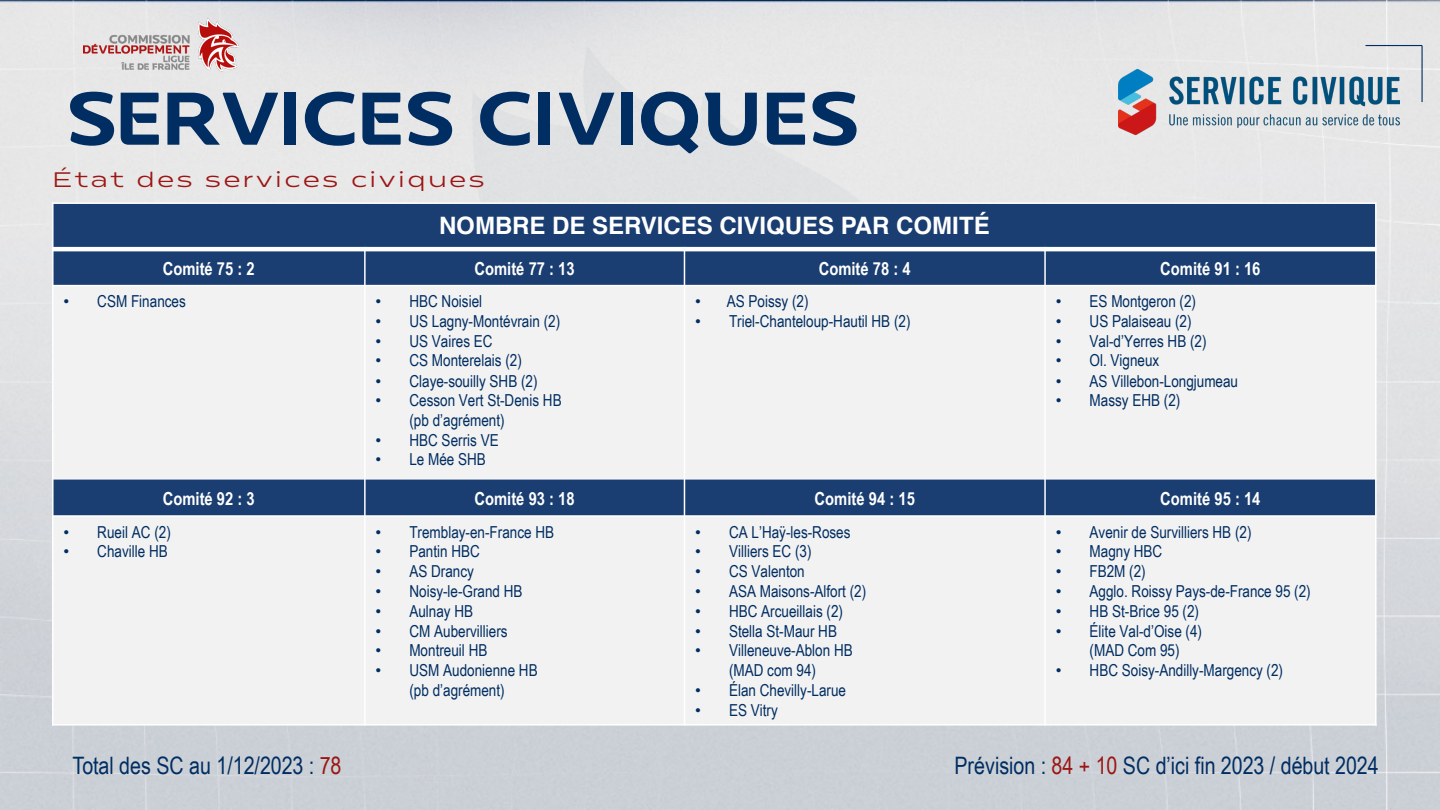
<style>
.page{position:relative;width:1440px;height:810px;background:#fff}
.page>*{position:absolute;margin:0;border:0;box-sizing:border-box;transform-origin:0 0}
.t1{font:72px "FF Hand V";letter-spacing:-.01em;color:#002d62}
.t2{font:24px "Arial Narrow";letter-spacing:-.005em;color:#002d62}
.t3{font:700 24px "Helvetica";letter-spacing:-.005em;color:#fff}
.t4{font:21px "Matrice";letter-spacing:.145em;color:#9b1614}
.t5{font:700 18px "Arial Narrow";color:#fff}
.t6{font:16.5px/19.5px "Arial Narrow";color:#002d62}
.s1{font-family:"Arial"}
.s2{color:#9b1614}
</style>
<div class="page">
<img style="left:0;top:0;width:1440px;height:810px">
<div style="left:473px;top:46px;width:494px;height:156px;background:#e6e6e6"></div>
<img style="left:83px;top:18px;width:156px;height:53px">
<hr style="left:1366px;top:45px;width:56px;height:1px;background:#002d62">
<hr style="left:1422px;top:46px;width:1px;height:56px;background:#002d62">
<div style="left:53px;top:203px;width:1323px;height:46px;background:#1a3e71"></div>
<div style="left:53px;top:249px;width:312px;height:37px;background:#1a3e71"></div>
<div style="left:365px;top:249px;width:319px;height:37px;background:#1a3e71"></div>
<div style="left:684px;top:249px;width:361px;height:37px;background:#1a3e71"></div>
<div style="left:1045px;top:249px;width:331px;height:37px;background:#1a3e71"></div>
<div style="left:53px;top:286px;width:312px;height:193px;background:#f2f2f2"></div>
<div style="left:365px;top:286px;width:319px;height:193px;background:#f2f2f2"></div>
<div style="left:684px;top:286px;width:361px;height:193px;background:#f2f2f2"></div>
<div style="left:1045px;top:286px;width:331px;height:193px;background:#f2f2f2"></div>
<div style="left:53px;top:479px;width:312px;height:37px;background:#1a3e71"></div>
<div style="left:365px;top:479px;width:319px;height:37px;background:#1a3e71"></div>
<div style="left:684px;top:479px;width:361px;height:37px;background:#1a3e71"></div>
<div style="left:1045px;top:479px;width:331px;height:37px;background:#1a3e71"></div>
<div style="left:53px;top:516px;width:312px;height:209px;background:#f2f2f2"></div>
<div style="left:365px;top:516px;width:319px;height:209px;background:#f2f2f2"></div>
<div style="left:684px;top:516px;width:361px;height:209px;background:#f2f2f2"></div>
<div style="left:1045px;top:516px;width:331px;height:209px;background:#f2f2f2"></div>
<hr style="left:364px;top:247px;width:2px;height:479px;background:#fff">
<hr style="left:684px;top:247px;width:1px;height:479px;background:#fff">
<hr style="left:1044px;top:247px;width:2px;height:479px;background:#fff">
<hr style="left:52px;top:247px;width:1325px;height:4px;background:#fff">
<hr style="left:52px;top:285px;width:1325px;height:1px;background:#fff">
<hr style="left:52px;top:478px;width:1325px;height:2px;background:#fff">
<hr style="left:52px;top:515px;width:1325px;height:2px;background:#fff">
<hr style="left:52px;top:202px;width:2px;height:524px;background:#fff">
<hr style="left:1375px;top:202px;width:2px;height:524px;background:#fff">
<hr style="left:52px;top:202px;width:1325px;height:2px;background:#fff">
<hr style="left:52px;top:724px;width:1325px;height:2px;background:#fff">
<img style="left:1119px;top:32px;width:281px;height:140px">
<h1 class="t1" style="left:69px;top:87px;width:794px">SERVICES CIVIQUES</h1>
<p class="t4" style="left:53px;top:171px;width:433px">État des services civiques</p>
<h2 class="t3" style="left:439px;top:216px;width:552px">NOMBRE DE SERVICES CIVIQUES PAR COMITÉ</h2>
<p class="t5" style="left:163px;top:258px;width:93px">Comité 75 : 2</p>
<p class="t5" style="left:475px;top:258px;width:102px">Comité 77 : 13</p>
<p class="t5" style="left:819px;top:258px;width:94px">Comité 78 : 4</p>
<p class="t5" style="left:1160px;top:258px;width:102px">Comité 91 : 16</p>
<p class="t6" style="left:64px;top:292px;width:124px"><span class="s1">•</span> CSM Finances</p>
<p class="t6" style="left:376px;top:292px;width:108px"><span class="s1">•</span> HBC Noisiel</p>
<p class="t6" style="left:376px;top:311px;width:186px"><span class="s1">•</span> US Lagny-Montévrain (2)</p>
<p class="t6" style="left:376px;top:331px;width:119px"><span class="s1">•</span> US Vaires EC</p>
<p class="t6" style="left:376px;top:350px;width:148px"><span class="s1">•</span> CS Monterelais (2)</p>
<p class="t6" style="left:376px;top:371px;width:163px"><span class="s1">•</span> Claye-souilly SHB (2)</p>
<p class="t6" style="left:409px;top:391px;width:154px;text-indent:-34px"><span class="s1">•</span> Cesson Vert St-Denis HB (pb d’agrément)</p>
<p class="t6" style="left:376px;top:430px;width:125px"><span class="s1">•</span> HBC Serris VE</p>
<p class="t6" style="left:376px;top:449px;width:112px"><span class="s1">•</span> Le Mée SHB</p>
<p class="t6" style="left:695px;top:292px;width:115px"><span class="s1">•</span> AS Poissy (2)</p>
<p class="t6" style="left:695px;top:311px;width:217px"><span class="s1">•</span> Triel-Chanteloup-Hautil HB (2)</p>
<p class="t6" style="left:1056px;top:292px;width:142px"><span class="s1">•</span> ES Montgeron (2)</p>
<p class="t6" style="left:1056px;top:311px;width:137px"><span class="s1">•</span> US Palaiseau (2)</p>
<p class="t6" style="left:1056px;top:331px;width:152px"><span class="s1">•</span> Val-d’Yerres HB (2)</p>
<p class="t6" style="left:1056px;top:350px;width:105px"><span class="s1">•</span> Ol. Vigneux</p>
<p class="t6" style="left:1056px;top:371px;width:184px"><span class="s1">•</span> AS Villebon-Longjumeau</p>
<p class="t6" style="left:1056px;top:391px;width:126px"><span class="s1">•</span> Massy EHB (2)</p>
<p class="t5" style="left:163px;top:488px;width:94px">Comité 92 : 3</p>
<p class="t5" style="left:475px;top:488px;width:102px">Comité 93 : 18</p>
<p class="t5" style="left:815px;top:488px;width:102px">Comité 94 : 15</p>
<p class="t5" style="left:1160px;top:488px;width:102px">Comité 95 : 14</p>
<p class="t6" style="left:64px;top:522px;width:109px"><span class="s1">•</span> Rueil AC (2)</p>
<p class="t6" style="left:64px;top:542px;width:106px"><span class="s1">•</span> Chaville HB</p>
<p class="t6" style="left:695px;top:522px;width:157px"><span class="s1">•</span> CA L’Haÿ-les-Roses</p>
<p class="t6" style="left:695px;top:542px;width:118px"><span class="s1">•</span> Villiers EC (3)</p>
<p class="t6" style="left:695px;top:561px;width:111px"><span class="s1">•</span> CS Valenton</p>
<p class="t6" style="left:695px;top:581px;width:173px"><span class="s1">•</span> ASA Maisons-Alfort (2)</p>
<p class="t6" style="left:695px;top:602px;width:149px"><span class="s1">•</span> HBC Arcueillais (2)</p>
<p class="t6" style="left:695px;top:621px;width:143px"><span class="s1">•</span> Stella St-Maur HB</p>
<p class="t6" style="left:695px;top:641px;width:159px;text-align:center"><span class="s1">•</span> Villeneuve-Ablon HB (MAD com 94)</p>
<p class="t6" style="left:695px;top:680px;width:152px"><span class="s1">•</span> Élan Chevilly-Larue</p>
<p class="t6" style="left:695px;top:701px;width:84px"><span class="s1">•</span> ES Vitry</p>
<p class="t6" style="left:1056px;top:522px;width:197px"><span class="s1">•</span> Avenir de Survilliers HB (2)</p>
<p class="t6" style="left:1056px;top:542px;width:108px"><span class="s1">•</span> Magny HBC</p>
<p class="t6" style="left:1056px;top:561px;width:91px"><span class="s1">•</span> FB2M (2)</p>
<p class="t6" style="left:1056px;top:581px;width:256px"><span class="s1">•</span> Agglo. Roissy Pays-de-France 95 (2)</p>
<p class="t6" style="left:1056px;top:602px;width:145px"><span class="s1">•</span> HB St-Brice 95 (2)</p>
<p class="t6" style="left:1090px;top:621px;width:114px;text-indent:-34px"><span class="s1">•</span> Élite Val-d’Oise (4) (MAD Com 95)</p>
<p class="t6" style="left:1056px;top:660px;width:229px"><span class="s1">•</span> HBC Soisy-Andilly-Margency (2)</p>
<p class="t6" style="left:376px;top:522px;width:180px"><span class="s1">•</span> Tremblay-en-France HB</p>
<p class="t6" style="left:376px;top:542px;width:106px"><span class="s1">•</span> Pantin HBC</p>
<p class="t6" style="left:376px;top:561px;width:100px"><span class="s1">•</span> AS Drancy</p>
<p class="t6" style="left:376px;top:581px;width:149px"><span class="s1">•</span> Noisy-le-Grand HB</p>
<p class="t6" style="left:376px;top:602px;width:99px"><span class="s1">•</span> Aulnay HB</p>
<p class="t6" style="left:376px;top:621px;width:134px"><span class="s1">•</span> CM Aubervilliers</p>
<p class="t6" style="left:376px;top:641px;width:113px"><span class="s1">•</span> Montreuil HB</p>
<p class="t6" style="left:376px;top:660px;width:164px;text-align:center"><span class="s1">•</span> USM Audonienne HB (pb d’agrément)</p>
<h2 class="t2" style="left:73px;top:752px;width:271px">Total des SC au 1/12/2023 : <span class="s2">78</span></h2>
<h2 class="t2" style="left:955px;top:752px;width:426px">Prévision : <span class="s2">84 + 10</span> SC d’ici fin 2023 / début 2024</h2>
</div>
